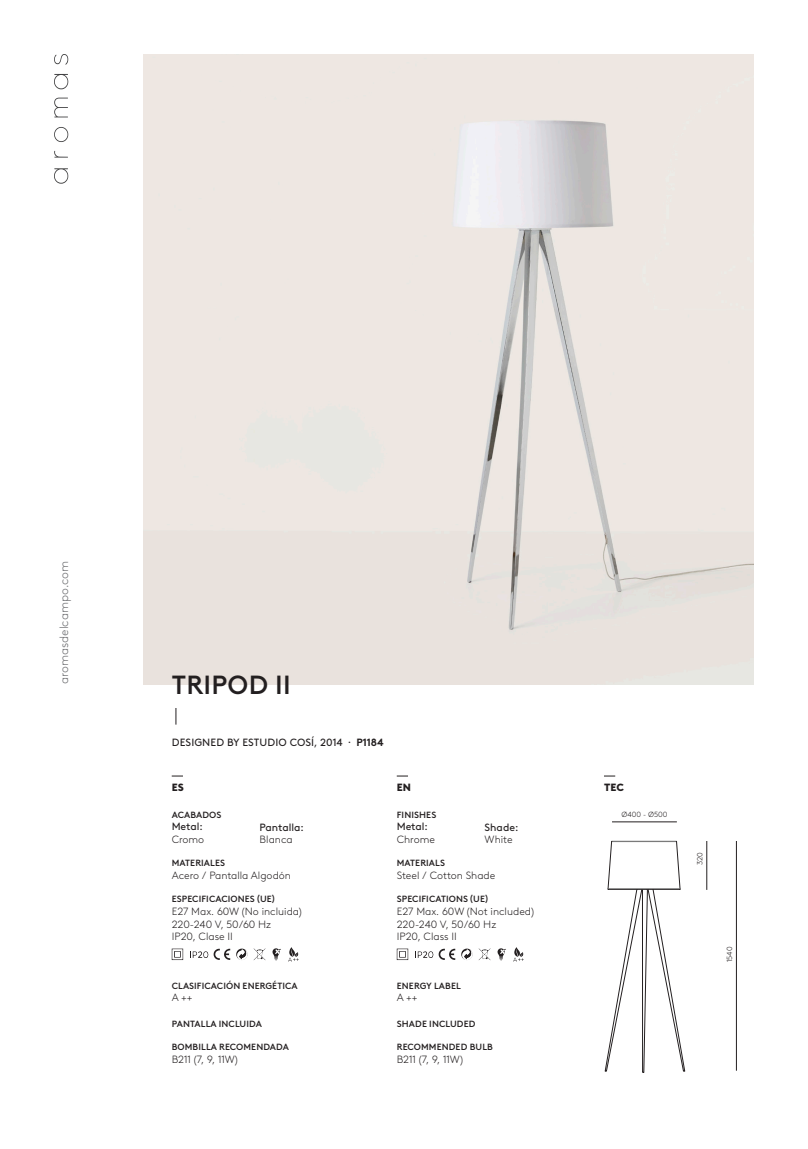
<style>
.page{position:relative;width:808px;height:1149px;background:#fff}
.page>*{position:absolute;margin:0;border:0;box-sizing:border-box;transform-origin:0 0}
.t1{font:500 26.25px "Brown LL";letter-spacing:.01em;color:#231f20}
.t2{font:300 12px "Brown LL";color:#6c6d70}
.t3{font:300 10.5px "Brown LL";color:#231f20}
.t4{font:10.5px "Brown LL";color:#231f20}
.t5{font:900 10.5px "Brown LL";letter-spacing:.01em;color:#231f20}
.t6{font:500 9px "Brown LL";letter-spacing:.01em;color:#231f20}
.t7{font:300 7.5px "Brown LL";color:#231f20}
.s1{font-weight:700}
</style>
<div class="page">
<svg style="left:54px;top:168px;width:14px;height:16px"></svg>
<svg style="left:54px;top:74px;width:14px;height:15px"></svg>
<svg style="left:54px;top:151px;width:14px;height:6px"></svg>
<svg style="left:54px;top:127px;width:14px;height:15px"></svg>
<svg style="left:54px;top:98px;width:14px;height:19px"></svg>
<svg style="left:54px;top:54px;width:14px;height:11px"></svg>
<img style="left:144px;top:54px;width:610px;height:630px">
<svg style="left:176px;top:708px;width:1px;height:16px"></svg>
<svg style="left:272px;top:948px;width:9px;height:12px"></svg>
<svg style="left:236px;top:948px;width:12px;height:12px"></svg>
<svg style="left:254px;top:948px;width:11px;height:11px"></svg>
<svg style="left:190px;top:948px;width:40px;height:11px"></svg>
<svg style="left:288px;top:947px;width:11px;height:14px"></svg>
<svg style="left:172px;top:948px;width:11px;height:11px"></svg>
<svg style="left:497px;top:948px;width:9px;height:12px"></svg>
<svg style="left:461px;top:948px;width:12px;height:12px"></svg>
<svg style="left:479px;top:948px;width:11px;height:11px"></svg>
<svg style="left:415px;top:948px;width:40px;height:11px"></svg>
<svg style="left:513px;top:947px;width:11px;height:14px"></svg>
<svg style="left:397px;top:948px;width:11px;height:11px"></svg>
<svg style="left:605px;top:840px;width:80px;height:232px"></svg>
<hr style="left:706px;top:840px;width:1px;height:49px;background:#231f20">
<hr style="left:736px;top:840px;width:1px;height:230px;background:#231f20">
<hr style="left:612px;top:821px;width:65px;height:1px;background:#231f20">
<p class="t2" style="left:56px;top:684px;width:125px;rotate:-90deg">aromasdelcampo.com</p>
<p class="t1" style="left:172px;top:664px;width:120px">TRIPOD II</p>
<p class="t4" style="left:172px;top:734px;width:214px">DESIGNED BY ESTUDIO COSÍ, 2014 · <span class="s1">P1184</span></p>
<p class="t5" style="left:172px;top:779px;width:14px">ES</p>
<p class="t5" style="left:397px;top:779px;width:16px">EN</p>
<p class="t5" style="left:604px;top:779px;width:21px">TEC</p>
<p class="t6" style="left:172px;top:807px;width:51px">ACABADOS</p>
<p class="t4" style="left:172px;top:818px;width:33px">Metal:</p>
<p class="t3" style="left:172px;top:831px;width:34px">Cromo</p>
<p class="t6" style="left:172px;top:856px;width:55px">MATERIALES</p>
<p class="t3" style="left:172px;top:867px;width:121px">Acero / Pantalla Algodón</p>
<p class="t6" style="left:172px;top:892px;width:105px">ESPECIFICACIONES (UE)</p>
<p class="t3" style="left:172px;top:903px;width:132px">E27 Max. 60W (No incluida)</p>
<p class="t3" style="left:172px;top:916px;width:101px">220-240 V, 50/60 Hz</p>
<p class="t3" style="left:172px;top:928px;width:63px">IP20, Clase II</p>
<p class="t6" style="left:172px;top:978px;width:127px">CLASIFICACIÓN ENERGÉTICA</p>
<p class="t3" style="left:172px;top:990px;width:22px">A ++</p>
<p class="t6" style="left:172px;top:1016px;width:92px">PANTALLA INCLUIDA</p>
<p class="t6" style="left:172px;top:1039px;width:119px">BOMBILLA RECOMENDADA</p>
<p class="t3" style="left:172px;top:1051px;width:68px">B211 (7, 9, 11W)</p>
<p class="t4" style="left:260px;top:818px;width:46px">Pantalla:</p>
<p class="t3" style="left:260px;top:831px;width:35px">Blanca</p>
<p class="t6" style="left:397px;top:807px;width:41px">FINISHES</p>
<p class="t4" style="left:397px;top:818px;width:33px">Metal:</p>
<p class="t3" style="left:397px;top:831px;width:40px">Chrome</p>
<p class="t6" style="left:397px;top:856px;width:50px">MATERIALS</p>
<p class="t3" style="left:397px;top:867px;width:100px">Steel / Cotton Shade</p>
<p class="t6" style="left:397px;top:892px;width:93px">SPECIFICATIONS (UE)</p>
<p class="t3" style="left:397px;top:903px;width:139px">E27 Max. 60W (Not included)</p>
<p class="t3" style="left:397px;top:916px;width:101px">220-240 V, 50/60 Hz</p>
<p class="t3" style="left:397px;top:928px;width:62px">IP20, Class II</p>
<p class="t4" style="left:485px;top:818px;width:35px">Shade:</p>
<p class="t3" style="left:485px;top:831px;width:30px">White</p>
<p class="t6" style="left:397px;top:978px;width:66px">ENERGY LABEL</p>
<p class="t3" style="left:397px;top:990px;width:22px">A ++</p>
<p class="t6" style="left:397px;top:1016px;width:80px">SHADE INCLUDED</p>
<p class="t6" style="left:397px;top:1039px;width:98px">RECOMMENDED BULB</p>
<p class="t3" style="left:397px;top:1051px;width:68px">B211 (7, 9, 11W)</p>
<p class="t7" style="left:621px;top:808px;width:48px">Ø400 - Ø500</p>
<p class="t7" style="left:694px;top:865px;width:14px;rotate:-90deg">320</p>
<p class="t7" style="left:724px;top:962px;width:17px;rotate:-90deg">1540</p>
</div>
